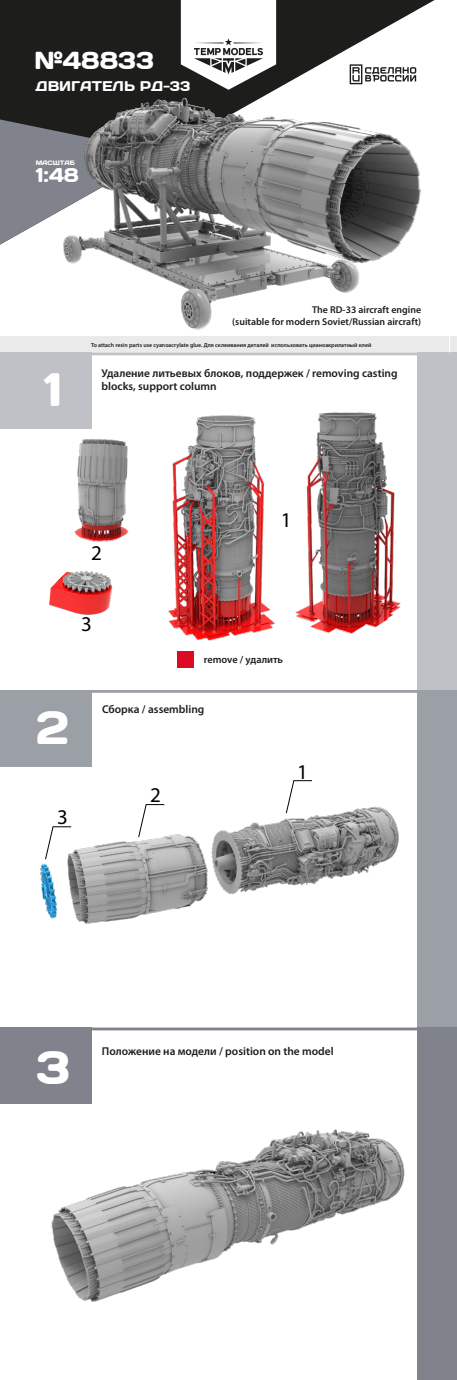
<style>
.page{position:relative;width:457px;height:1380px;background:#fff}
.page>*{position:absolute;margin:0;border:0;box-sizing:border-box;transform-origin:0 0}
.t1{font:46.73px "Days";color:#fff}
.t2{font:24.5px "Days";color:#fff}
.t3{font:21px "Myriad Pro";color:#000}
.t4{font:19.78px "Days";color:#fff}
.t5{font:14px "Days";color:#fff}
.t6{font:600 11.38px/13.7px "Myriad Pro";color:#1d1d1b}
.t7{font:600 10.33px "Myriad Pro";letter-spacing:-.005em;color:#1d1d1b}
.t8{font:600 9.97px/11.9px "Myriad Pro";color:#1d1d1b;text-align:right}
.t9{font:6.3px "Days";color:#fff}
.t10{font:600 5.77px "Myriad Pro";color:#1d1d1b}
</style>
<div class="page">
<svg style="left:0;top:0;width:434px;height:119px;fill:#1d1d1b"></svg>
<div style="left:0;top:119px;width:21px;height:125px;background:#80838b"></div>
<div style="left:417px;top:690px;width:39px;height:337px;background:#9b9fa6"></div>
<div style="left:0;top:690px;width:91px;height:76px;background:#9b9fa6"></div>
<hr style="left:15px;top:690px;width:426px;height:2px;background:#9b9fa6">
<div style="left:0;top:336px;width:456px;height:16px;background:#eaeaea"></div>
<div style="left:417px;top:352px;width:39px;height:338px;background:#bfc1c6"></div>
<hr style="left:15px;top:352px;width:426px;height:3px;background:#bfc1c6">
<div style="left:0;top:352px;width:91px;height:76px;background:#bfc1c6"></div>
<div style="left:417px;top:1027px;width:39px;height:352px;background:#80838b"></div>
<div style="left:0;top:1027px;width:91px;height:76px;background:#80838b"></div>
<hr style="left:15px;top:1027px;width:426px;height:3px;background:#80838b">
<svg style="left:181px;top:0;width:95px;height:68px"></svg>
<div style="left:177px;top:651px;width:17px;height:16px;background:#dc0a25"></div>
<svg style="left:449px;top:336px;width:1px;height:16px"></svg>
<svg style="left:349px;top:64px;width:67px;height:4px"></svg>
<img style="left:168px;top:415px;width:107px;height:226px">
<img style="left:295px;top:412px;width:106px;height:222px">
<img style="left:74px;top:439px;width:55px;height:103px">
<img style="left:62px;top:571px;width:51px;height:44px">
<img style="left:40px;top:806px;width:359px;height:118px">
<img style="left:37px;top:1082px;width:368px;height:220px">
<svg style="left:285px;top:780px;width:27px;height:34px"></svg>
<svg style="left:137px;top:804px;width:28px;height:34px"></svg>
<svg style="left:44px;top:825px;width:28px;height:35px"></svg>
<svg style="left:49px;top:571px;width:21px;height:38px"></svg>
<img style="left:21px;top:68px;width:413px;height:262px">
<h2 class="t2" style="left:34px;top:44px;width:121px">№48833</h2>
<p class="t5" style="left:35px;top:77px;width:156px">ДВИГАТЕЛЬ РД-33</p>
<p class="t9" style="left:36px;top:158px;width:41px">МАСШТАБ</p>
<h3 class="t4" style="left:36px;top:162px;width:45px">1:48</h3>
<h1 class="t1" style="left:44px;top:359px;width:20px">1</h1>
<p class="t8" style="left:232px;top:303px;width:190px">The RD-33 aircraft engine<br>(suitable for modern Soviet/Russian aircraft)</p>
<p class="t10" style="left:91px;top:341px;width:282px">To attach resin parts use cyanoacrylate glue. Для склеивания деталей использовать цианоакрилатный клей</p>
<p class="t6" style="left:101px;top:365px;width:297px">Удаление литьевых блоков, поддержек / removing casting blocks, support column</p>
<h3 class="t3" style="left:91px;top:540px;width:12px">2</h3>
<h3 class="t3" style="left:280px;top:507px;width:12px">1</h3>
<h3 class="t3" style="left:81px;top:610px;width:12px">3</h3>
<p class="t7" style="left:203px;top:653px;width:81px">remove / удалить</p>
<h1 class="t1" style="left:36px;top:697px;width:34px">2</h1>
<p class="t6" style="left:102px;top:702px;width:104px">Сборка / assembling</p>
<h3 class="t3" style="left:57px;top:803px;width:12px">3</h3>
<h3 class="t3" style="left:150px;top:782px;width:12px">2</h3>
<h3 class="t3" style="left:297px;top:758px;width:12px">1</h3>
<h1 class="t1" style="left:36px;top:1037px;width:35px">3</h1>
<p class="t6" style="left:102px;top:1043px;width:233px">Положение на модели / position on the model</p>
</div>
